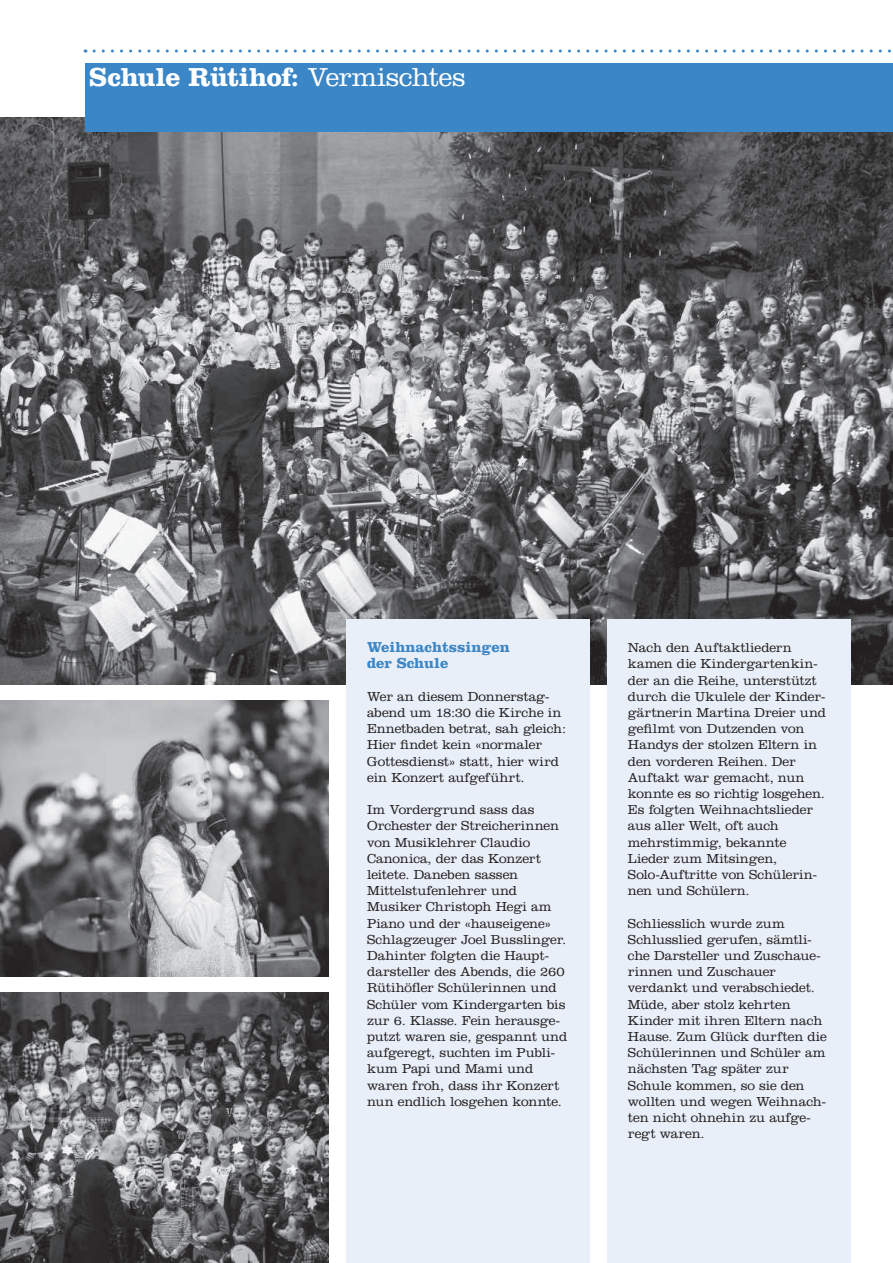
<style>
.page{position:relative;width:893px;height:1263px;background:#fff}
.page>*{position:absolute;margin:0;border:0;box-sizing:border-box;transform-origin:0 0}
.t1{font:700 27px "Clarendon LT Std";letter-spacing:-.015em;color:#fff}
.t2{font:700 15px/16.2px "Clarendon LT Std";color:#3b86c6}
.t3{font:300 13.5px/16.2px "Clarendon LT Std";letter-spacing:-.005em;color:#231f20}
.s1{font-weight:300}
</style>
<div class="page">
<img style="left:0;top:117px;width:893px;height:567px">
<svg style="left:94px;top:50px;width:797px;height:3px"></svg>
<div style="left:85px;top:64px;width:808px;height:68px;background:#3b86c6"></div>
<div style="left:346px;top:620px;width:244px;height:643px;background:#e9eff8"></div>
<div style="left:607px;top:620px;width:243px;height:643px;background:#e9eff8"></div>
<img style="left:0;top:701px;width:329px;height:275px">
<img style="left:0;top:992px;width:329px;height:271px">
<h1 class="t1" style="left:89px;top:61px;width:378px">Schule Rütihof: <span class="s1">Vermischtes</span></h1>
<p class="t2" style="left:367px;top:639px;width:144px">Weihnachtssingen der Schule</p>
<p class="t3" style="left:367px;top:688px;width:201px">Wer an diesem Donnerstag&shy;abend um 18:30 die Kirche in<br>Ennetbaden betrat, sah gleich:<br>Hier findet kein «normaler<br>Gottesdienst» statt, hier wird ein Konzert aufgeführt.</p>
<p class="t3" style="left:367px;top:801px;width:202px">Im Vordergrund sass das<br>Orchester der Streicherinnen von Musiklehrer Claudio<br>Canonica, der das Konzert leitete. Daneben sassen<br>Mittelstufenlehrer und<br>Musiker Christoph Hegi am<br>Piano und der «hauseigene»<br>Schlagzeuger Joel Busslinger.<br>Dahinter folgten die Haupt&shy;darsteller des Abends, die 260<br>Rütihöfler Schülerinnen und<br>Schüler vom Kindergarten bis zur 6. Klasse. Fein herausge&shy;putzt waren sie, gespannt und aufgeregt, suchten im Publi&shy;kum Papi und Mami und waren froh, dass ihr Konzert nun endlich losgehen konnte.</p>
<p class="t3" style="left:628px;top:639px;width:200px">Nach den Auftaktliedern kamen die Kindergartenkin&shy;der an die Reihe, unterstützt durch die Ukulele der Kinder&shy;gärtnerin Martina Dreier und gefilmt von Dutzenden von<br>Handys der stolzen Eltern in den vorderen Reihen. Der<br>Auftakt war gemacht, nun konnte es so richtig losgehen.<br>Es folgten Weihnachtslieder aus aller Welt, oft auch mehrstimmig, bekannte<br>Lieder zum Mitsingen,<br>Solo-Auftritte von Schülerin&shy;nen und Schülern.</p>
<p class="t3" style="left:628px;top:915px;width:200px">Schliesslich wurde zum<br>Schlusslied gerufen, sämtli&shy;che Darsteller und Zuschaue&shy;rinnen und Zuschauer verdankt und verabschiedet.<br>Müde, aber stolz kehrten<br>Kinder mit ihren Eltern nach<br>Hause. Zum Glück durften die<br>Schülerinnen und Schüler am nächsten Tag später zur<br>Schule kommen, so sie den wollten und wegen Weihnach&shy;ten nicht ohnehin zu aufge&shy;regt waren.</p>
</div>
